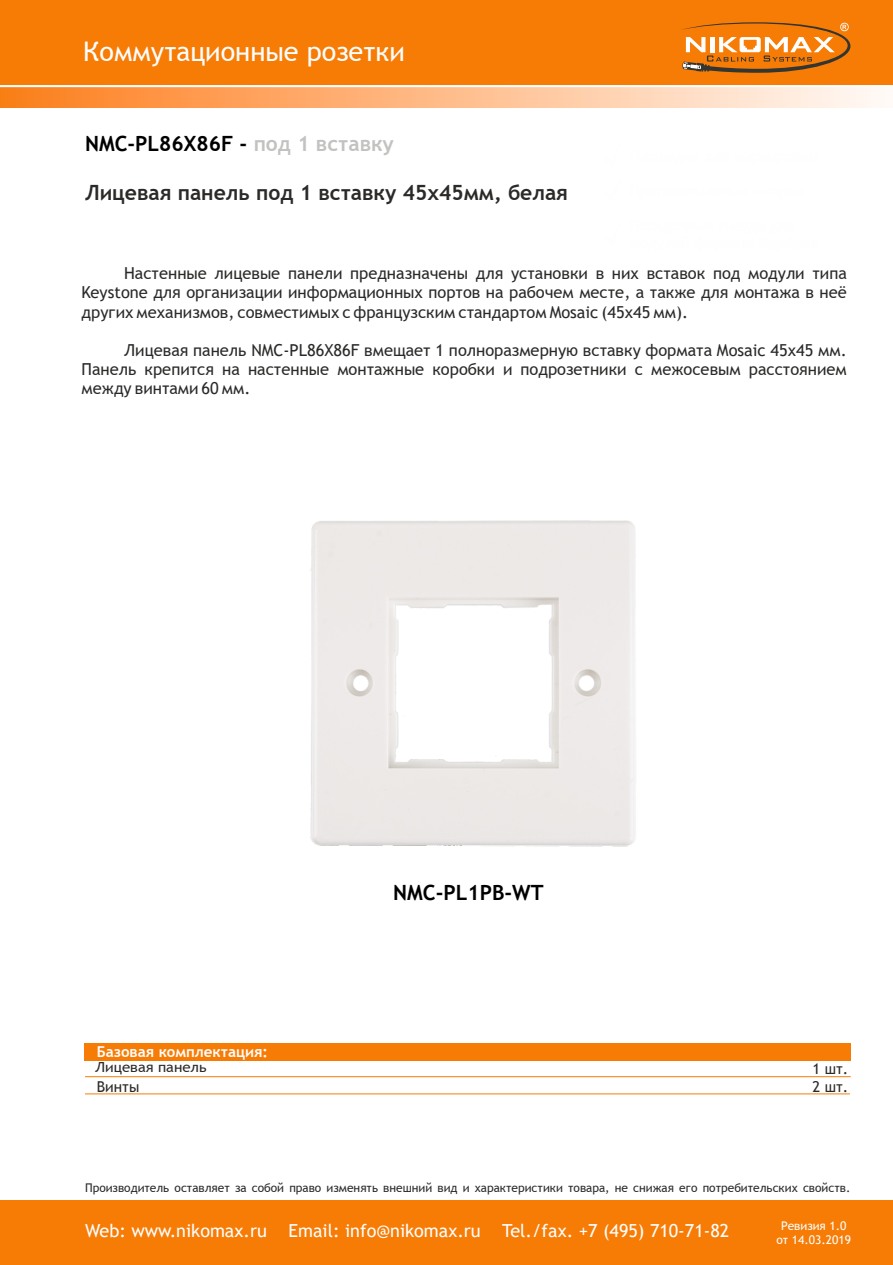
<style>
.page{position:relative;width:893px;height:1265px;background:#fff}
.page>*{position:absolute;margin:0;border:0;box-sizing:border-box;transform-origin:0 0}
.t1{font:27px "Trebuchet MS";color:#fefefe}
.t2{font:700 21px "Trebuchet MS";color:#2b2a29}
.t3{font:700 21px "Trebuchet MS";color:#000}
.t4{font:18px "Trebuchet MS";color:#fefefe}
.t5{font:16.5px/19.2px "Trebuchet MS";color:#2b2a29;text-align:justify}
.t6{font:700 15px "Trebuchet MS";color:#fefefe}
.t7{font:15px "Trebuchet MS";color:#2b2a29}
.t8{font:13.95px "Trebuchet MS";color:#2b2a29;scale:1.08 1}
.t9{font:12px "Trebuchet MS";color:#2b2a29}
.t10{font:12px/14px "Trebuchet MS";color:#fefefe;text-align:center}
.s1{color:#c2c2c1}
</style>
<div class="page">
<hr style="left:85px;top:1076px;width:766px;height:1px;background:#f77c06">
<div style="left:84px;top:1043px;width:766px;height:17px;background:#f77c06"></div>
<hr style="left:85px;top:1093px;width:765px;height:1px;background:#f77c06">
<div style="left:0;top:0;width:893px;height:86px;background:#f77c06"></div>
<div style="left:0;top:86px;width:893px;height:21px;background:linear-gradient(to right,#fd7e1c,#fffaf8)"></div>
<hr style="left:0;top:85px;width:893px;height:2px;background:#fefefe">
<svg style="left:681px;top:22px;width:169px;height:51px"></svg>
<div style="left:0;top:1200px;width:893px;height:65px;background:#f77c06"></div>
<img style="left:310px;top:520px;width:326px;height:327px">
<h1 class="t1" style="left:83px;top:41px;width:323px">Коммутационные розетки</h1>
<p class="t3" style="left:85px;top:136px;width:310px">NMC-PL86X86F - <span class="s1">под 1 вставку</span></p>
<p class="t2" style="left:85px;top:185px;width:484px">Лицевая панель под 1 вставку 45х45мм, белая</p>
<p class="t5" style="left:82px;top:265px;width:767px;text-indent:43px">Настенные лицевые панели предназначены для установки в них вставок под модули типа Keystone для организации информационных портов на рабочем месте, а также для монтажа в неё других механизмов, совместимых с французским стандартом Mosaic (45х45 мм).</p>
<p class="t5" style="left:82px;top:342px;width:767px;text-indent:43px">Лицевая панель NMC-PL86X86F вмещает 1 полноразмерную вставку формата Mosaic 45х45 мм.<br>Панель крепится на настенные монтажные коробки и подрозетники с межосевым расстоянием между винтами 60 мм.</p>
<p class="t3" style="left:393px;top:884px;width:152px">NMC-PL1PB-WT</p>
<p class="t6" style="left:97px;top:1046px;width:173px">Базовая комплектация:</p>
<p class="t7" style="left:97px;top:1080px;width:44px">Винты</p>
<p class="t7" style="left:812px;top:1081px;width:38px">2 шт.</p>
<p class="t8" style="left:95px;top:1061px;width:105px">Лицевая панель</p>
<p class="t7" style="left:812px;top:1063px;width:38px">1 шт.</p>
<p class="t9" style="left:85px;top:1183px;width:767px">Производитель оставляет за собой право изменять внешний вид и характеристики товара, не снижая его потребительских свойств.</p>
<p class="t10" style="left:776px;top:1219px;width:76px">Ревизия 1.0 от 14.03.2019</p>
<p class="t4" style="left:85px;top:1224px;width:646px">Web: www.nikomax.ru Email: info@nikomax.ru Tel./fax. +7 (495) 710-71-82</p>
</div>
